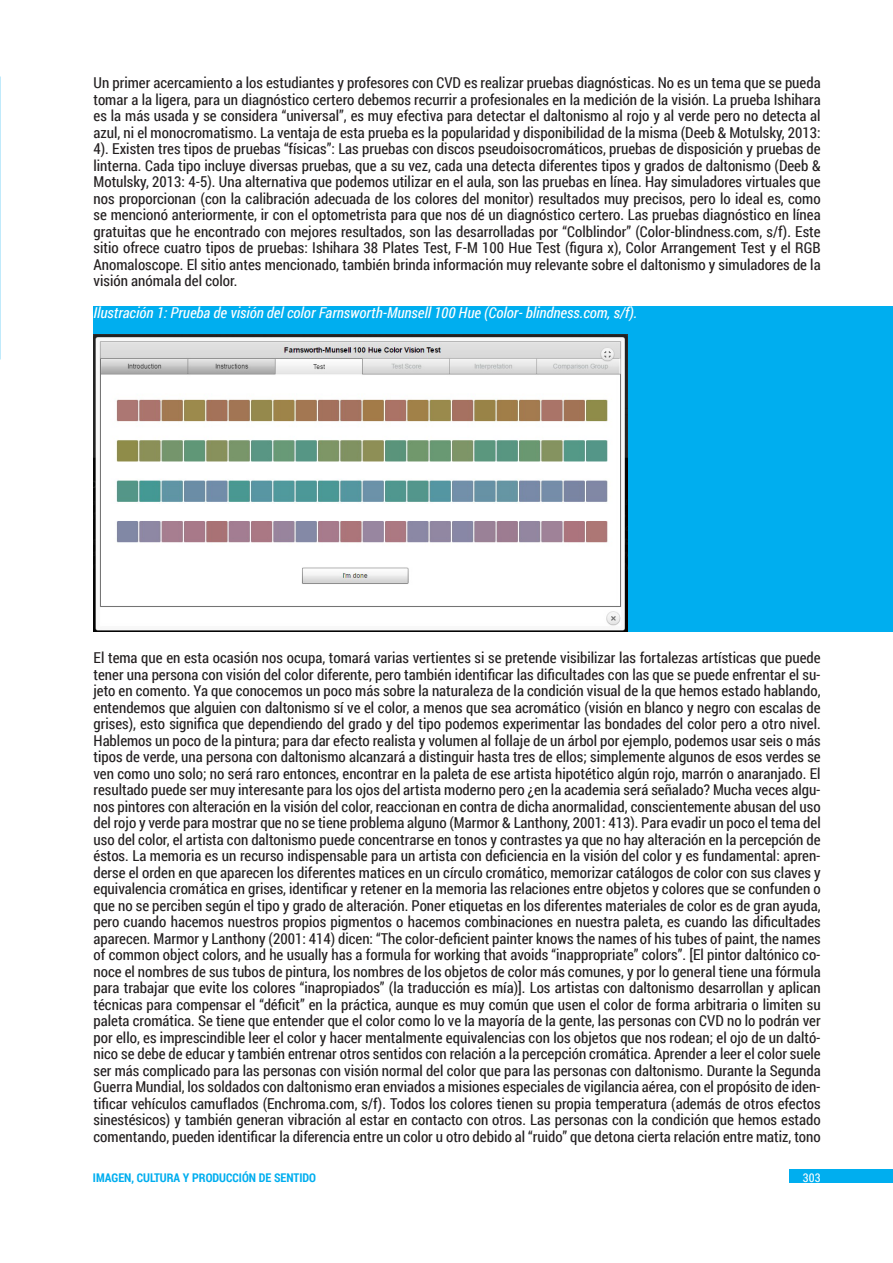
<style>
.page{position:relative;width:893px;height:1263px;background:#fff}
.page>*{position:absolute;margin:0;border:0;box-sizing:border-box;transform-origin:0 0}
.Normal_CV{font:15px/16.5px "Roboto Condensed";color:#231f20;text-align:justify}
.Imagen_Tabla_CV{font:italic 15px "Roboto Condensed";color:#fff}
.t1{font:700 12px "Roboto Condensed";color:#00aeef}
.t2{font:12px "Roboto Condensed";color:#fff}
</style>
<div class="page">
<div style="left:789px;top:1169px;width:104px;height:14px;background:#00aeef"></div>
<div style="left:94px;top:306px;width:799px;height:326px;background:#00aeef"></div>
<img style="left:94px;top:334px;width:533px;height:298px">
<p class="Normal_CV" style="left:94px;top:74px;width:729px">Un primer acercamiento a los estudiantes y profesores con CVD es realizar pruebas diagnósticas. No es un tema que se pueda tomar a la ligera, para un diagnóstico certero debemos recurrir a profesionales en la medición de la visión. La prueba Ishihara es la más usada y se considera “universal”, es muy efectiva para detectar el daltonismo al rojo y al verde pero no detecta al azul, ni el monocromatismo. La ventaja de esta prueba es la popularidad y disponibilidad de la misma (Deeb &amp; Motulsky, 2013:<br>4). Existen tres tipos de pruebas “físicas”: Las pruebas con discos pseudoisocromáticos, pruebas de disposición y pruebas de linterna. Cada tipo incluye diversas pruebas, que a su vez, cada una detecta diferentes tipos y grados de daltonismo (Deeb &amp; Motulsky, 2013: 4-5). Una alternativa que podemos utilizar en el aula, son las pruebas en línea. Hay simuladores virtuales que nos proporcionan (con la calibración adecuada de los colores del monitor) resultados muy precisos, pero lo ideal es, como se mencionó anteriormente, ir con el optometrista para que nos dé un diagnóstico certero. Las pruebas diagnóstico en línea gratuitas que he encontrado con mejores resultados, son las desarrolladas por “Colblindor” (Color-blindness.com, s/f). Este sitio ofrece cuatro tipos de pruebas: Ishihara 38 Plates Test, F-M 100 Hue Test (figura x), Color Arrangement Test y el RGB Anomaloscope. El sitio antes mencionado, también brinda información muy relevante sobre el daltonismo y simuladores de la visión anómala del color.</p>
<p class="Imagen_Tabla_CV" style="left:94px;top:302px;width:545px">Ilustración 1: Prueba de visión del color Farnsworth-Munsell 100 Hue (Color- blindness.com, s/f).</p>
<p class="Normal_CV" style="left:94px;top:649px;width:729px">El tema que en esta ocasión nos ocupa, tomará varias vertientes si se pretende visibilizar las fortalezas artísticas que puede tener una persona con visión del color diferente, pero también identificar las dificultades con las que se puede enfrentar el su&shy;jeto en comento. Ya que conocemos un poco más sobre la naturaleza de la condición visual de la que hemos estado hablando, entendemos que alguien con daltonismo sí ve el color, a menos que sea acromático (visión en blanco y negro con escalas de grises), esto significa que dependiendo del grado y del tipo podemos experimentar las bondades del color pero a otro nivel.<br>Hablemos un poco de la pintura; para dar efecto realista y volumen al follaje de un árbol por ejemplo, podemos usar seis o más tipos de verde, una persona con daltonismo alcanzará a distinguir hasta tres de ellos; simplemente algunos de esos verdes se ven como uno solo; no será raro entonces, encontrar en la paleta de ese artista hipotético algún rojo, marrón o anaranjado. El resultado puede ser muy interesante para los ojos del artista moderno pero ¿en la academia será señalado? Mucha veces algu&shy;nos pintores con alteración en la visión del color, reaccionan en contra de dicha anormalidad, conscientemente abusan del uso del rojo y verde para mostrar que no se tiene problema alguno (Marmor &amp; Lanthony, 2001: 413). Para evadir un poco el tema del uso del color, el artista con daltonismo puede concentrarse en tonos y contrastes ya que no hay alteración en la percepción de éstos. La memoria es un recurso indispensable para un artista con deficiencia en la visión del color y es fundamental: apren&shy;derse el orden en que aparecen los diferentes matices en un círculo cromático, memorizar catálogos de color con sus claves y equivalencia cromática en grises, identificar y retener en la memoria las relaciones entre objetos y colores que se confunden o que no se perciben según el tipo y grado de alteración. Poner etiquetas en los diferentes materiales de color es de gran ayuda, pero cuando hacemos nuestros propios pigmentos o hacemos combinaciones en nuestra paleta, es cuando las dificultades aparecen. Marmor y Lanthony (2001: 414) dicen: “The color-deficient painter knows the names of his tubes of paint, the names of common object colors, and he usually has a formula for working that avoids “inappropriate” colors”. [El pintor daltónico co&shy;noce el nombres de sus tubos de pintura, los nombres de los objetos de color más comunes, y por lo general tiene una fórmula para trabajar que evite los colores “inapropiados” (la traducción es mía)]. Los artistas con daltonismo desarrollan y aplican técnicas para compensar el “déficit” en la práctica, aunque es muy común que usen el color de forma arbitraria o limiten su paleta cromática. Se tiene que entender que el color como lo ve la mayoría de la gente, las personas con CVD no lo podrán ver por ello, es imprescindible leer el color y hacer mentalmente equivalencias con los objetos que nos rodean; el ojo de un daltó&shy;nico se debe de educar y también entrenar otros sentidos con relación a la percepción cromática. Aprender a leer el color suele ser más complicado para las personas con visión normal del color que para las personas con daltonismo. Durante la Segunda Guerra Mundial, los soldados con daltonismo eran enviados a misiones especiales de vigilancia aérea, con el propósito de iden&shy;tificar vehículos camuflados (Enchroma.com, s/f). Todos los colores tienen su propia temperatura (además de otros efectos sinestésicos) y también generan vibración al estar en contacto con otros. Las personas con la condición que hemos estado comentando, pueden identificar la diferencia entre un color u otro debido al “ruido” que detona cierta relación entre matiz, tono</p>
<p class="t1" style="left:93px;top:1169px;width:225px">IMAGEN, CULTURA Y PRODUCCIÓN DE SENTIDO</p>
<p class="t2" style="left:803px;top:1169px;width:19px">303</p>
</div>
